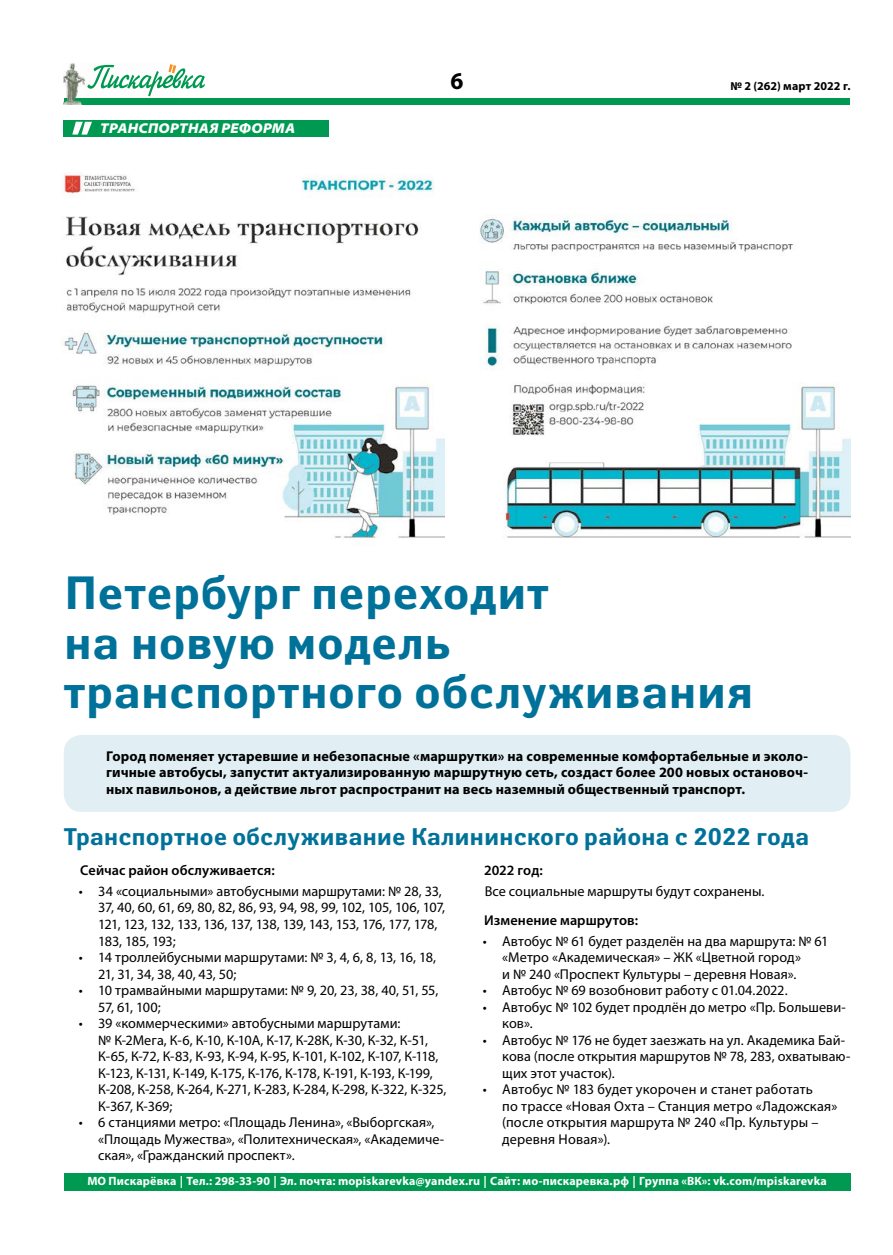
<style>
.page{position:relative;width:893px;height:1255px;background:#fff}
.page>*{position:absolute;margin:0;border:0;box-sizing:border-box;transform-origin:0 0}
.t1{font:700 46.5px/49.5px "Yanus C";letter-spacing:.005em;color:#00729a}
.t2{font:700 24.15px "Myriad Pro";color:#000}
.t3{font:700 24px "Yanus C";letter-spacing:-.005em;color:#00729a}
.t4{font:14.25px/16.5px "Myriad Pro";letter-spacing:.005em;color:#000}
.t5{font:700 14.25px/16.5px "Myriad Pro";letter-spacing:.01em;color:#000;text-align:justify}
.t6{font:600 14.25px "Myriad Pro";letter-spacing:.005em;color:#000}
.t7{font:italic 900 semi-expanded 14.25px "Myriad Pro";letter-spacing:.015em;color:#fff}
.t8{font:700 12px "Myriad Pro";letter-spacing:.015em;color:#fff}
.t9{font:700 12px "Myriad Pro";letter-spacing:.005em;color:#000}
</style>
<div class="page">
<img style="left:64px;top:64px;width:87px;height:34px">
<svg style="left:87px;top:64px;width:118px;height:32px"></svg>
<div style="left:64px;top:98px;width:786px;height:7px;background:#009952"></div>
<div style="left:64px;top:1173px;width:786px;height:17px;background:#009952"></div>
<div style="left:64px;top:735px;width:786px;height:76px;background:#e1eff5;border-radius:18px"></div>
<div style="left:64px;top:120px;width:265px;height:16px;background:#009952"></div>
<svg style="left:72px;top:122px;width:20px;height:13px"></svg>
<img style="left:64px;top:174px;width:380px;height:365px">
<img style="left:480px;top:214px;width:370px;height:324px">
<p class="t7" style="left:100px;top:119px;width:197px">ТРАНСПОРТНАЯ РЕФОРМА</p>
<h2 class="t2" style="left:451px;top:65px;width:15px">6</h2>
<p class="t9" style="left:730px;top:78px;width:122px">№ 2 (262) март 2022 г.</p>
<h1 class="t1" style="left:64px;top:568px;width:691px">Петербург переходит<br>на новую модель транспортного обслуживания</h1>
<p class="t5" style="left:106px;top:747px;width:703px">Город поменяет устаревшие и небезопасные «маршрутки» на современные комфортабельные и эколо&shy;гичные автобусы, запустит актуализированную маршрутную сеть, создаст более 200 новых остановоч&shy;ных павильонов, а действие льгот распространит на весь наземный общественный транспорт.</p>
<h3 class="t3" style="left:64px;top:822px;width:747px">Транспортное обслуживание Калининского района с 2022 года</h3>
<p class="t6" style="left:80px;top:862px;width:196px">Сейчас район обслуживается:</p>
<p class="t4" style="left:98px;top:882px;width:348px;text-indent:-19px">• 34 «социальными» автобусными маршрутами: № 28, 33, 37, 40, 60, 61, 69, 80, 82, 86, 93, 94, 98, 99, 102, 105, 106, 107, 121, 123, 132, 133, 136, 137, 138, 139, 143, 153, 176, 177, 178, 183, 185, 193;</p>
<p class="t4" style="left:98px;top:948px;width:339px;text-indent:-19px">• 14 троллейбусными маршрутами: № 3, 4, 6, 8, 13, 16, 18,<br>21, 31, 34, 38, 40, 43, 50;</p>
<p class="t4" style="left:98px;top:981px;width:341px;text-indent:-19px">• 10 трамвайными маршрутами: № 9, 20, 23, 38, 40, 51, 55,<br>57, 61, 100;</p>
<p class="t4" style="left:98px;top:1014px;width:350px;text-indent:-19px">• 39 «коммерческими» автобусными маршрутами:<br>№ К-2Мега, К-6, К-10, К-10А, К-17, К-28К, К-30, К-32, К-51, К-65, К-72, К-83, К-93, К-94, К-95, К-101, К-102, К-107, К-118, К-123, К-131, К-149, К-175, К-176, К-178, К-191, К-193, К-199, К-208, К-258, К-264, К-271, К-283, К-284, К-298, К-322, К-325, К-367, К-369;</p>
<p class="t4" style="left:98px;top:1113px;width:347px;text-indent:-19px">• 6 станциями метро: «Площадь Ленина», «Выборгская», «Площадь Мужества», «Политехническая», «Академиче‑ ская», «Гражданский проспект».</p>
<p class="t6" style="left:484px;top:862px;width:60px">2022 год:</p>
<p class="t4" style="left:485px;top:882px;width:281px">Все социальные маршруты будут сохранены.</p>
<p class="t6" style="left:484px;top:911px;width:155px">Изменение маршрутов:</p>
<p class="t4" style="left:502px;top:932px;width:328px;text-indent:-19px">• Автобус № 61 будет разделён на два маршрута: № 61 «Метро «Академическая» – ЖК «Цветной город»<br>и № 240 «Проспект Культуры – деревня Новая».</p>
<p class="t4" style="left:483px;top:981px;width:306px">• Автобус № 69 возобновит работу с 01.04.2022.</p>
<p class="t4" style="left:502px;top:998px;width:345px;text-indent:-19px">• Автобус № 102 будет продлён до метро «Пр. Большеви‑ ков».</p>
<p class="t4" style="left:502px;top:1031px;width:350px;text-indent:-19px">• Автобус № 176 не будет заезжать на ул. Академика Бай‑ кова (после открытия маршрутов № 78, 283, охватываю‑ щих этот участок).</p>
<p class="t4" style="left:502px;top:1080px;width:337px;text-indent:-19px">• Автобус № 183 будет укорочен и станет работать<br>по трассе «Новая Охта – Станция метро «Ладожская» (после открытия маршрута № 240 «Пр. Культуры – деревня Новая»).</p>
<p class="t8" style="left:87px;top:1173px;width:741px">МО Пискарёвка | Тел.: 298-33-90 | Эл. почта: mopiskarevka@yandex.ru | Сайт: мo-пискаревка.рф | Группа «ВК»: vk.com/mpiskarevka</p>
</div>
